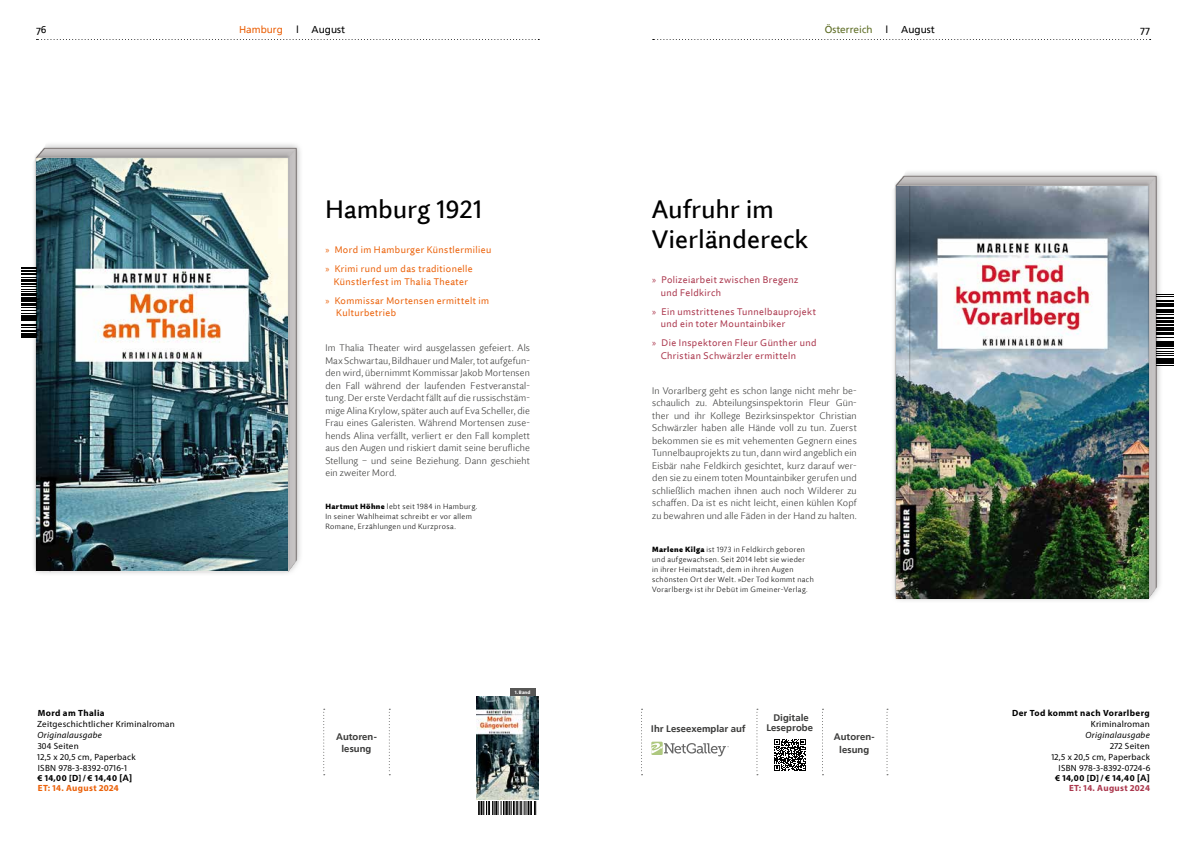
<style>
.page{position:relative;width:1191px;height:842px;background:#fff}
.page>*{position:absolute;margin:0;border:0;box-sizing:border-box;transform-origin:0 0}
.t1{font:500 25px/30px "Quire Sans Pro";letter-spacing:.015em;color:#000}
.t2{font:10px "Frutiger Linotype";color:#000}
.t3{font:10px "Frutiger Linotype";color:#5e6d25}
.t4{font:10px "Frutiger Linotype";color:#eb6109}
.t5{font:300 9.5px/12.5px "Quire Sans Pro";letter-spacing:.015em;color:#3c3c3b;text-align:justify}
.t6{font:9.5px/12.5px "Quire Sans Pro";letter-spacing:.045em;color:#ab374d}
.t7{font:9.5px/19px "Quire Sans Pro";letter-spacing:.045em;color:#eb6109}
.t8{font:700 9.5px/12.5px "Frutiger Linotype";letter-spacing:.01em;color:#3c3c3b;text-align:center}
.t9{font:9px/11px "Myriad Pro";letter-spacing:.03em;color:#000}
.t10{font:700 9px/10px "Myriad Pro";letter-spacing:.04em;color:#000}
.t11{font:italic 9px "Myriad Pro";letter-spacing:.03em;color:#000}
.t12{font:300 7.5px/10px "Quire Sans Pro";letter-spacing:.055em;color:#000}
.t13{font:700 5px "Myriad Pro";color:#fff}
.s1{font-family:"Frutiger Linotype"}
.s2{color:#eb6109}
.s3{font-family:"Myriad Pro"}
.s4{font-weight:900}
.s5{color:#ab374d}
</style>
<div class="page">
<svg style="left:36px;top:39px;width:503px;height:1px"></svg>
<svg style="left:652px;top:39px;width:498px;height:1px"></svg>
<img style="left:896px;top:172px;width:264px;height:429px">
<img style="left:35px;top:144px;width:265px;height:430px">
<svg style="left:1156px;top:294px;width:18px;height:75px"></svg>
<svg style="left:1156px;top:295px;width:18px;height:71px"></svg>
<svg style="left:21px;top:267px;width:12px;height:71px"></svg>
<div style="left:510px;top:688px;width:25px;height:17px;background:#575756"></div>
<img style="left:477px;top:696px;width:62px;height:104px">
<svg style="left:478px;top:802px;width:58px;height:13px"></svg>
<div style="left:33px;top:152px;width:258px;height:419px;background:#000;opacity:.17"></div>
<img style="left:36px;top:158px;width:252px;height:413px">
<div style="left:893px;top:180px;width:258px;height:419px;background:#000;opacity:.17"></div>
<img style="left:896px;top:186px;width:252px;height:413px">
<div style="left:651px;top:742px;width:11px;height:13px;background:#aec87f"></div>
<svg style="left:651px;top:743px;width:78px;height:13px"></svg>
<svg style="left:641px;top:709px;width:1px;height:66px"></svg>
<svg style="left:323px;top:709px;width:2px;height:66px"></svg>
<svg style="left:756px;top:709px;width:2px;height:66px"></svg>
<svg style="left:389px;top:709px;width:1px;height:66px"></svg>
<svg style="left:774px;top:739px;width:31px;height:32px"></svg>
<svg style="left:822px;top:709px;width:1px;height:66px"></svg>
<svg style="left:886px;top:709px;width:2px;height:66px"></svg>
<p class="t3" style="left:824px;top:23px;width:49px">Österreich</p>
<p class="t2" style="left:901px;top:23px;width:35px">August</p>
<p class="t2" style="left:36px;top:24px;width:12px">76</p>
<p class="t2" style="left:296px;top:23px;width:4px">l</p>
<p class="t2" style="left:885px;top:23px;width:4px">l</p>
<p class="t2" style="left:1140px;top:24px;width:11px">77</p>
<p class="t4" style="left:239px;top:23px;width:45px">Hamburg</p>
<p class="t2" style="left:311px;top:23px;width:35px">August</p>
<p class="t10" style="left:38px;top:707px;width:68px">Mord am Thalia</p>
<p class="t9" style="left:37px;top:718px;width:139px">Zeitgeschichtlicher Kriminalroman</p>
<p class="t11" style="left:38px;top:729px;width:66px">Originalausgabe</p>
<p class="t9" style="left:37px;top:740px;width:100px">304 Seiten<br>12,5 x 20,5 cm, Paperback<br>ISBN 978-3-8392-0716-1</p>
<p class="t10" style="left:37px;top:772px;width:96px">€ 14,00 [D] / € 14,40 <span class="s1">[A]<br></span><span class="s2">ET: 14. August 2024</span></p>
<h1 class="t1" style="left:325px;top:194px;width:158px">Hamburg 1921</h1>
<p class="t7" style="left:325px;top:240px;width:167px"><span class="s3">»</span> Mord im Hamburger Künstlermilieu <span class="s3">»</span> Krimi rund um das traditionelle</p>
<p class="t7" style="left:325px;top:272px;width:165px;text-indent:9px">Künstlerfest im Thalia Theater<br><span class="s3">»</span> Kommissar Mortensen ermittelt im</p>
<p class="t7" style="left:336px;top:303px;width:61px">Kulturbetrieb</p>
<p class="t5" style="left:325px;top:342px;width:206px">Im Thalia Theater wird ausgelassen gefeiert. Als Max Schwartau, Bildhauer und Maler, tot aufgefun&shy;den wird, übernimmt Kommissar Jakob Mortensen den Fall während der laufenden Festveranstal&shy;tung. Der erste Verdacht fällt auf die russischstäm&shy;mige Alina Krylow, später auch auf Eva Scheller, die Frau eines Galeristen. Während Mortensen zuse&shy;hends Alina verfällt, verliert er den Fall komplett aus den Augen und riskiert damit seine berufliche Stellung – und seine Beziehung. Dann geschieht ein zweiter Mord.</p>
<p class="t12" style="left:325px;top:501px;width:153px"><span class="s4">Hartmut Höhne</span> lebt seit 1984 in Hamburg.<br>In seiner Wahlheimat schreibt er vor allem<br>Romane, Erzählungen und Kurzprosa.</p>
<p class="t13" style="left:515px;top:689px;width:17px">1. Band</p>
<h1 class="t1" style="left:652px;top:194px;width:157px">Aufruhr im<br>Vierländereck</h1>
<p class="t6" style="left:660px;top:273px;width:139px;text-indent:-9px"><span class="s3">»</span> Polizeiarbeit zwischen Bregenz und Feldkirch</p>
<p class="t6" style="left:660px;top:305px;width:157px;text-indent:-9px"><span class="s3">»</span> Ein umstrittenes Tunnelbauprojekt und ein toter Mountainbiker</p>
<p class="t6" style="left:660px;top:336px;width:157px;text-indent:-9px"><span class="s3">»</span> Die Inspektoren Fleur Günther und<br>Christian Schwärzler ermitteln</p>
<p class="t5" style="left:652px;top:384px;width:206px">In Vorarlberg geht es schon lange nicht mehr be&shy;schaulich zu. Abteilungsinspektorin Fleur Gün&shy;ther und ihr Kollege Bezirksinspektor Christian Schwärzler haben alle Hände voll zu tun. Zuerst bekommen sie es mit vehementen Gegnern eines Tunnelbauprojekts zu tun, dann wird angeblich ein Eisbär nahe Feldkirch gesichtet, kurz darauf wer&shy;den sie zu einem toten Mountainbiker gerufen und schließlich machen ihnen auch noch Wilderer zu schaffen. Da ist es nicht leicht, einen kühlen Kopf zu bewahren und alle Fäden in der Hand zu halten.</p>
<p class="t12" style="left:652px;top:544px;width:163px"><span class="s4">Marlene Kilga</span> ist 1973 in Feldkirch geboren und aufgewachsen. Seit 2014 lebt sie wieder<br>in ihrer Heimatstadt, dem in ihren Augen schönsten Ort der Welt. »Der Tod kommt nach Vorarlberg« ist ihr Debüt im Gmeiner-Verlag.</p>
<p class="t8" style="left:766px;top:713px;width:48px;line-height:10px">Digitale<br>Leseprobe</p>
<p class="t8" style="left:651px;top:723px;width:96px">Ihr Leseexemplar auf</p>
<p class="t8" style="left:336px;top:730px;width:42px">Autoren&shy;lesung</p>
<p class="t8" style="left:834px;top:730px;width:42px">Autoren&shy;lesung</p>
<p class="t10" style="left:1012px;top:707px;width:139px">Der Tod kommt nach Vorarlberg</p>
<p class="t9" style="left:1090px;top:718px;width:60px">Kriminalroman</p>
<p class="t11" style="left:1085px;top:729px;width:66px">Originalausgabe</p>
<p class="t9" style="left:1051px;top:740px;width:100px;text-align:right">272 Seiten<br>12,5 x 20,5 cm, Paperback<br>ISBN 978-3-8392-0724-6</p>
<p class="t10" style="left:1055px;top:772px;width:96px;text-align:right">€ 14,00 [D] / € 14,40 <span class="s1">[A]<br></span><span class="s5">ET: 14. August 2024</span></p>
</div>
